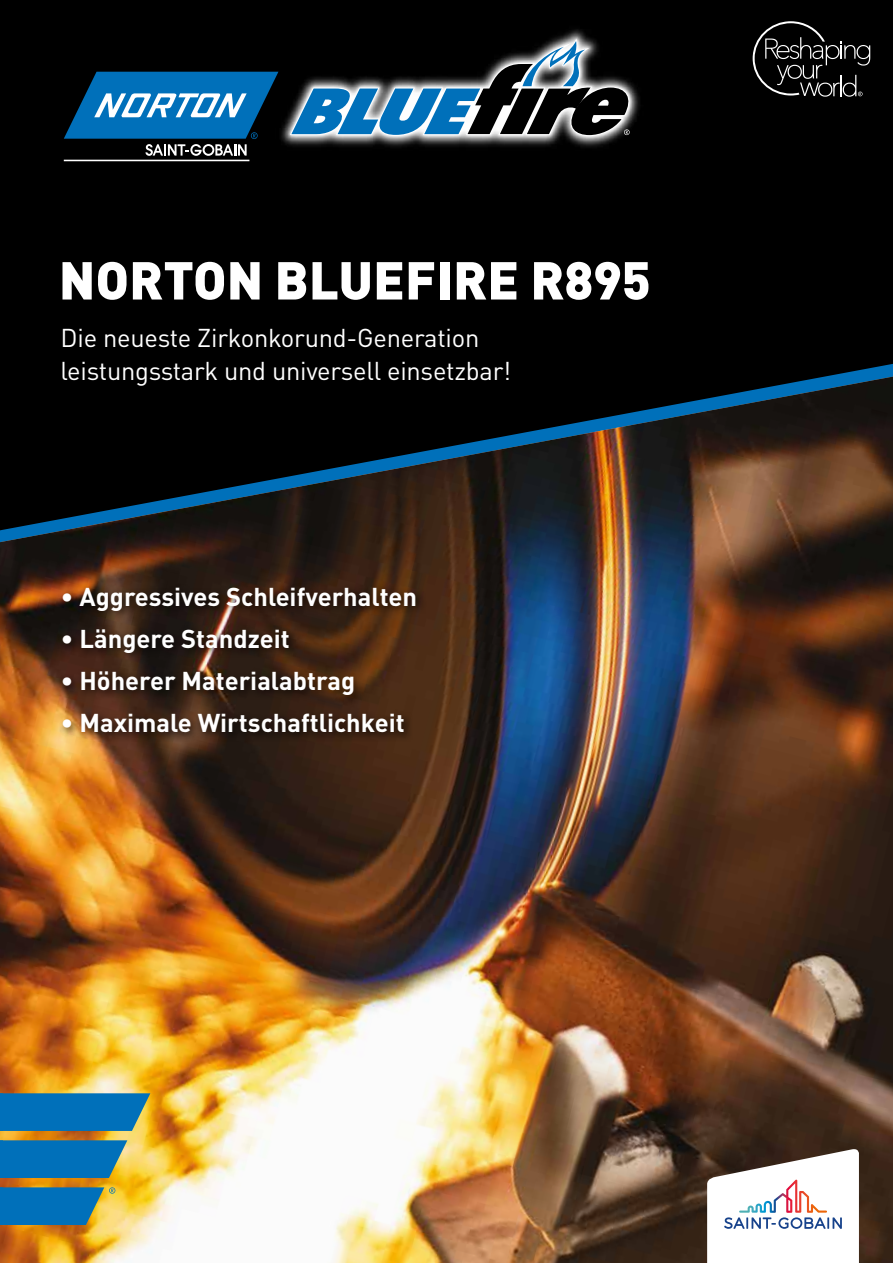
<style>
.page{position:relative;width:893px;height:1263px;background:#000}
.page>*{position:absolute;margin:0;border:0;box-sizing:border-box;transform-origin:0 0}
.t1{font:900 52.5px "DIN Pro";color:#fff}
.t2{font:700 25.5px "DIN Pro";color:#fff}
.t3{font:25.5px/33px "DIN Pro";letter-spacing:-.01em;color:#fff}
</style>
<div class="page">
<img style="left:0;top:377px;width:893px;height:886px">
<svg style="left:753px;top:21px;width:117px;height:76px"></svg>
<svg style="left:0;top:1093px;width:150px;height:132px;background:#4d8790"></svg>
<svg style="left:707px;top:1148px;width:152px;height:115px;background:#d8d3d4"></svg>
<hr style="left:64px;top:160px;width:185px;height:1px;background:#fff">
<svg style="left:64px;top:72px;width:211px;height:84px"></svg>
<img style="left:275px;top:29px;width:365px;height:118px">
<img style="left:286px;top:35px;width:347px;height:105px">
<svg style="left:290px;top:39px;width:343px;height:97px"></svg>
<div style="left:58px;top:583px;width:369px;height:160px;background:#000;opacity:.75"></div>
<h1 class="t1" style="left:59px;top:245px;width:593px">NORTON BLUEFIRE R895</h1>
<p class="t3" style="left:61px;top:320px;width:452px">Die neueste Zirkonkorund-Generation leistungsstark und universell einsetzbar!</p>
<p class="t2" style="left:61px;top:580px;width:358px">• Aggressives Schleifverhalten</p>
<p class="t2" style="left:61px;top:622px;width:230px">• Längere Standzeit</p>
<p class="t2" style="left:61px;top:664px;width:296px">• Höherer Materialabtrag</p>
<p class="t2" style="left:61px;top:706px;width:345px">• Maximale Wirtschaftlichkeit</p>
</div>
